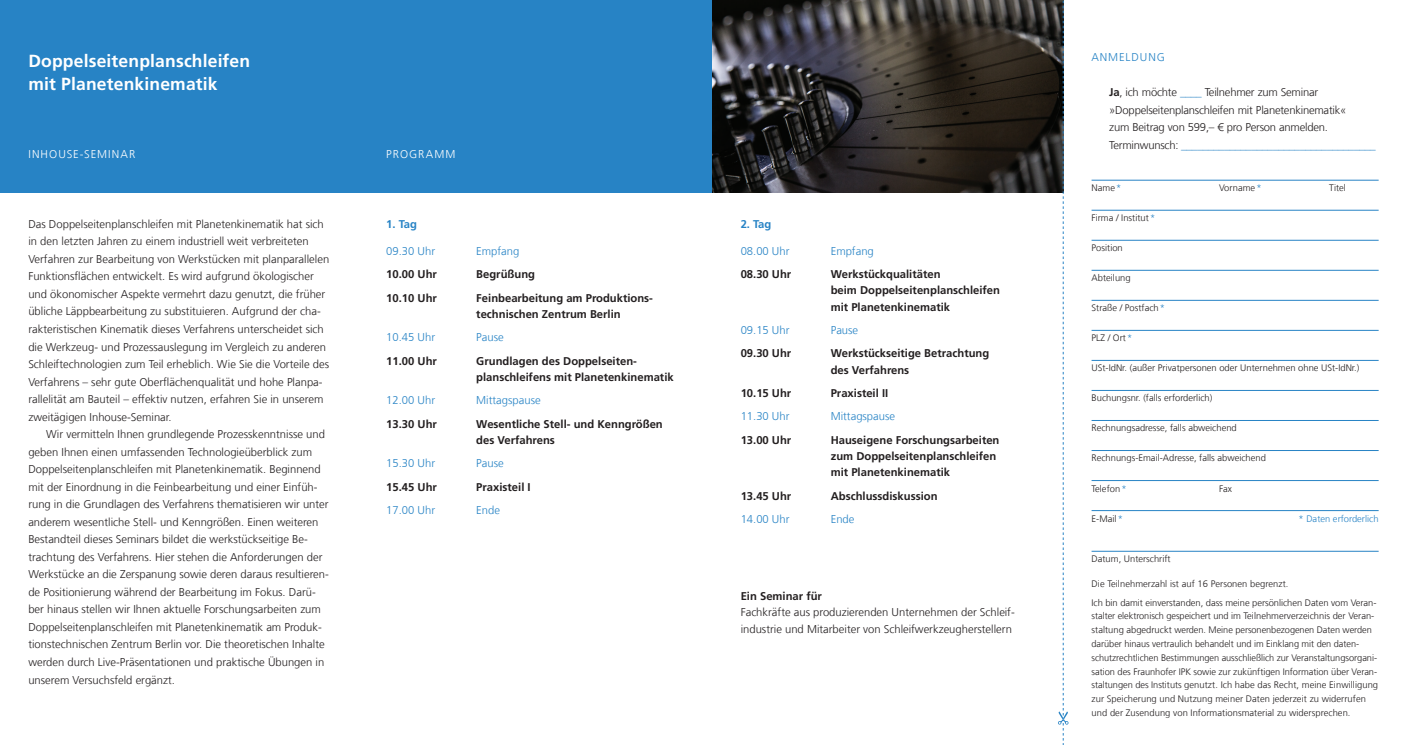
<style>
.page{position:relative;width:1407px;height:745px;background:#fff}
.page>*{position:absolute;margin:0;border:0;box-sizing:border-box;transform-origin:0 0}
.t1{font:700 17.5px/22.5px "Frutiger LT Com";letter-spacing:.01em;color:#fff}
.t2{font:300 11.25px/17.5px "Frutiger LT Com";color:#231f20}
.t3{font:700 11.25px/16.2px "Frutiger LT Com";color:#231f20}
.t4{font:300 11.25px/17.5px "Frutiger LT Com";letter-spacing:-.02em;color:#231f20}
.t5{font:300 11.25px "Frutiger LT Com";color:#2783c5}
.t6{font:300 11.25px "Frutiger LT Com";letter-spacing:.095em;color:#fff}
.t7{font:700 11.25px "Frutiger LT Com";letter-spacing:-.055em;color:#2783c5}
.t8{font:300 11.25px "Frutiger LT Com";letter-spacing:.08em;color:#2783c5}
.t9{font:300 9.38px/13.8px "Frutiger LT Com";color:#231f20}
.t10{font:300 9.38px "Frutiger LT Com";color:#2783c5}
.s1{font-weight:700}
.s2{color:#2783c5}
</style>
<div class="page">
<div style="left:0;top:0;width:1063px;height:193px;background:#2783c5"></div>
<img style="left:712px;top:0;width:346px;height:193px">
<svg style="left:1058px;top:0;width:10px;height:744px"></svg>
<hr style="left:1091px;top:180px;width:287px;height:1px;background:#2783c5">
<hr style="left:1091px;top:210px;width:287px;height:1px;background:#2783c5">
<hr style="left:1091px;top:240px;width:287px;height:1px;background:#2783c5">
<hr style="left:1091px;top:270px;width:287px;height:1px;background:#2783c5">
<hr style="left:1091px;top:300px;width:287px;height:1px;background:#2783c5">
<hr style="left:1091px;top:330px;width:287px;height:1px;background:#2783c5">
<hr style="left:1091px;top:360px;width:287px;height:1px;background:#2783c5">
<hr style="left:1091px;top:390px;width:287px;height:1px;background:#2783c5">
<hr style="left:1091px;top:420px;width:287px;height:1px;background:#2783c5">
<hr style="left:1091px;top:450px;width:287px;height:1px;background:#2783c5">
<hr style="left:1091px;top:480px;width:287px;height:1px;background:#2783c5">
<hr style="left:1091px;top:510px;width:287px;height:1px;background:#2783c5">
<hr style="left:1091px;top:550px;width:287px;height:1px;background:#2783c5">
<h1 class="t1" style="left:28px;top:50px;width:223px">Doppelseitenplanschleifen mit Planetenkinematik</h1>
<p class="t8" style="left:1091px;top:51px;width:75px">ANMELDUNG</p>
<p class="t4" style="left:1109px;top:83px;width:268px"><span class="s1">Ja</span>, ich möchte <span class="s2">____</span> Teilnehmer zum Seminar »Doppelseitenplanschleifen mit Planetenkinematik«<br>zum Beitrag von 599,– € pro Person anmelden.<br>Terminwunsch: <span class="s2">____________________________________</span></p>
<p class="t9" style="left:1091px;top:181px;width:31px">Name<span class="s2">*</span></p>
<p class="t9" style="left:1219px;top:181px;width:44px">Vorname<span class="s2">*</span></p>
<p class="t9" style="left:1329px;top:181px;width:18px">Titel</p>
<p class="t9" style="left:1091px;top:211px;width:65px">Firma / Institut<span class="s2">*</span></p>
<p class="t9" style="left:1091px;top:241px;width:33px">Position</p>
<p class="t9" style="left:1091px;top:271px;width:41px">Abteilung</p>
<p class="t9" style="left:1091px;top:301px;width:75px">Straße / Postfach<span class="s2">*</span></p>
<p class="t9" style="left:1091px;top:331px;width:42px">PLZ / Ort<span class="s2">*</span></p>
<p class="t9" style="left:1091px;top:361px;width:269px">USt-IdNr. (außer Privatpersonen oder Unternehmen ohne USt-IdNr.)</p>
<p class="t9" style="left:1091px;top:391px;width:122px">Buchungsnr. (falls erforderlich)</p>
<p class="t9" style="left:1091px;top:421px;width:147px">Rechnungsadresse, falls abweichend</p>
<p class="t9" style="left:1091px;top:451px;width:176px">Rechnungs-Email-Adresse, falls abweichend</p>
<p class="t9" style="left:1091px;top:481px;width:37px">Telefon<span class="s2">*</span></p>
<p class="t9" style="left:1219px;top:481px;width:15px">Fax</p>
<p class="t9" style="left:1091px;top:511px;width:33px">E-Mail<span class="s2">*</span></p>
<p class="t10" style="left:1298px;top:512px;width:82px">* Daten erforderlich</p>
<p class="t9" style="left:1091px;top:551px;width:80px">Datum, Unterschrift</p>
<p class="t9" style="left:1091px;top:573px;width:286px;line-height:19.1px">Die Teilnehmerzahl ist auf 16 Personen begrenzt.<br>Ich bin damit einverstanden, dass meine persönlichen Daten vom Veran-</p>
<p class="t9" style="left:1091px;top:609px;width:288px">stalter elektronisch gespeichert und im Teilnehmerverzeichnis der Veran&shy;staltung abgedruckt werden. Meine personenbezogenen Daten werden darüber hinaus vertraulich behandelt und im Einklang mit den daten&shy;schutzrechtlichen Bestimmungen ausschließlich zur Veranstaltungsorgani&shy;sation des Fraunhofer IPK sowie zur zukünftigen Information über Veran&shy;staltungen des Instituts genutzt. Ich habe das Recht, meine Einwilligung zur Speicherung und Nutzung meiner Daten jederzeit zu widerrufen und der Zusendung von Informationsmaterial zu widersprechen.</p>
<p class="t6" style="left:28px;top:147px;width:109px">INHOUSE-SEMINAR</p>
<p class="t6" style="left:386px;top:147px;width:71px">PROGRAMM</p>
<p class="t2" style="left:28px;top:215px;width:302px">Das Doppelseitenplanschleifen mit Planetenkinematik hat sich in den letzten Jahren zu einem industriell weit verbreiteten Verfahren zur Bearbeitung von Werkstücken mit planparallelen Funktionsflächen entwickelt. Es wird aufgrund ökologischer und ökonomischer Aspekte vermehrt dazu genutzt, die früher übliche Läppbearbeitung zu substituieren. Aufgrund der cha&shy;rakteristischen Kinematik dieses Verfahrens unterscheidet sich die Werkzeug- und Prozessauslegung im Vergleich zu anderen Schleiftechnologien zum Teil erheblich. Wie Sie die Vorteile des Verfahrens – sehr gute Oberflächenqualität und hohe Planpa&shy;rallelität am Bauteil – effektiv nutzen, erfahren Sie in unserem zweitägigen Inhouse-Seminar.</p>
<p class="t2" style="left:28px;top:425px;width:302px;text-indent:18px">Wir vermitteln Ihnen grundlegende Prozesskenntnisse und geben Ihnen einen umfassenden Technologieüberblick zum Doppelseitenplanschleifen mit Planetenkinematik. Beginnend mit der Einordnung in die Feinbearbeitung und einer Einfüh&shy;rung in die Grundlagen des Verfahrens thematisieren wir unter anderem wesentliche Stell- und Kenngrößen. Einen weiteren Bestandteil dieses Seminars bildet die werkstückseitige Be&shy;trachtung des Verfahrens. Hier stehen die Anforderungen der Werkstücke an die Zerspanung sowie deren daraus resultieren&shy;de Positionierung während der Bearbeitung im Fokus. Darü&shy;ber hinaus stellen wir Ihnen aktuelle Forschungsarbeiten zum Doppelseitenplanschleifen mit Planetenkinematik am Produk&shy;tionstechnischen Zentrum Berlin vor. Die theoretischen Inhalte werden durch Live-Präsentationen und praktische Übungen in unserem Versuchsfeld ergänzt.</p>
<p class="t7" style="left:741px;top:217px;width:32px">2. Tag</p>
<p class="t5" style="left:741px;top:244px;width:50px">08.00 Uhr</p>
<p class="t5" style="left:831px;top:244px;width:45px">Empfang</p>
<p class="t3" style="left:741px;top:266px;width:52px">08.30 Uhr</p>
<p class="t3" style="left:831px;top:266px;width:171px">Werkstückqualitäten<br>beim Doppelseitenplanschleifen mit Planetenkinematik</p>
<p class="t5" style="left:741px;top:323px;width:50px">09.15 Uhr</p>
<p class="t5" style="left:831px;top:323px;width:29px">Pause</p>
<p class="t3" style="left:741px;top:345px;width:52px">09.30 Uhr</p>
<p class="t3" style="left:831px;top:345px;width:160px">Werkstückseitige Betrachtung des Verfahrens</p>
<p class="t3" style="left:741px;top:385px;width:52px">10.15 Uhr</p>
<p class="t3" style="left:831px;top:385px;width:59px">Praxisteil II</p>
<p class="t5" style="left:741px;top:409px;width:50px">11.30 Uhr</p>
<p class="t5" style="left:831px;top:409px;width:66px">Mittagspause</p>
<p class="t3" style="left:741px;top:431px;width:52px">13.00 Uhr</p>
<p class="t3" style="left:831px;top:431px;width:170px">Hauseigene Forschungsarbeiten zum Doppelseitenplanschleifen mit Planetenkinematik</p>
<p class="t3" style="left:741px;top:487px;width:52px">13.45 Uhr</p>
<p class="t3" style="left:831px;top:487px;width:108px">Abschlussdiskussion</p>
<p class="t5" style="left:741px;top:512px;width:50px">14.00 Uhr</p>
<p class="t5" style="left:831px;top:512px;width:25px">Ende</p>
<p class="t7" style="left:386px;top:217px;width:32px">1. Tag</p>
<p class="t5" style="left:386px;top:244px;width:50px">09.30 Uhr</p>
<p class="t5" style="left:476px;top:244px;width:45px">Empfang</p>
<p class="t3" style="left:386px;top:266px;width:52px">10.00 Uhr</p>
<p class="t3" style="left:476px;top:266px;width:60px">Begrüßung</p>
<p class="t3" style="left:386px;top:289px;width:52px">10.10 Uhr</p>
<p class="t3" style="left:476px;top:289px;width:178px">Feinbearbeitung am Produktions&shy;technischen Zentrum Berlin</p>
<p class="t5" style="left:386px;top:330px;width:50px">10.45 Uhr</p>
<p class="t5" style="left:476px;top:330px;width:29px">Pause</p>
<p class="t3" style="left:386px;top:352px;width:52px">11.00 Uhr</p>
<p class="t3" style="left:476px;top:352px;width:199px">Grundlagen des Doppelseiten&shy;planschleifens mit Planetenkinematik</p>
<p class="t5" style="left:386px;top:393px;width:50px">12.00 Uhr</p>
<p class="t5" style="left:476px;top:393px;width:66px">Mittagspause</p>
<p class="t3" style="left:386px;top:415px;width:52px">13.30 Uhr</p>
<p class="t3" style="left:476px;top:415px;width:188px">Wesentliche Stell- und Kenngrößen des Verfahrens</p>
<p class="t5" style="left:386px;top:456px;width:50px">15.30 Uhr</p>
<p class="t5" style="left:476px;top:456px;width:29px">Pause</p>
<p class="t3" style="left:386px;top:478px;width:52px">15.45 Uhr</p>
<p class="t3" style="left:476px;top:478px;width:56px">Praxisteil I</p>
<p class="t5" style="left:386px;top:503px;width:50px">17.00 Uhr</p>
<p class="t5" style="left:476px;top:503px;width:25px">Ende</p>
<p class="t3" style="left:741px;top:587px;width:83px">Ein Seminar für</p>
<p class="t2" style="left:741px;top:604px;width:275px;line-height:16.2px">Fachkräfte aus produzierenden Unternehmen der Schleif&shy;industrie und Mitarbeiter von Schleifwerkzeugherstellern</p>
</div>
